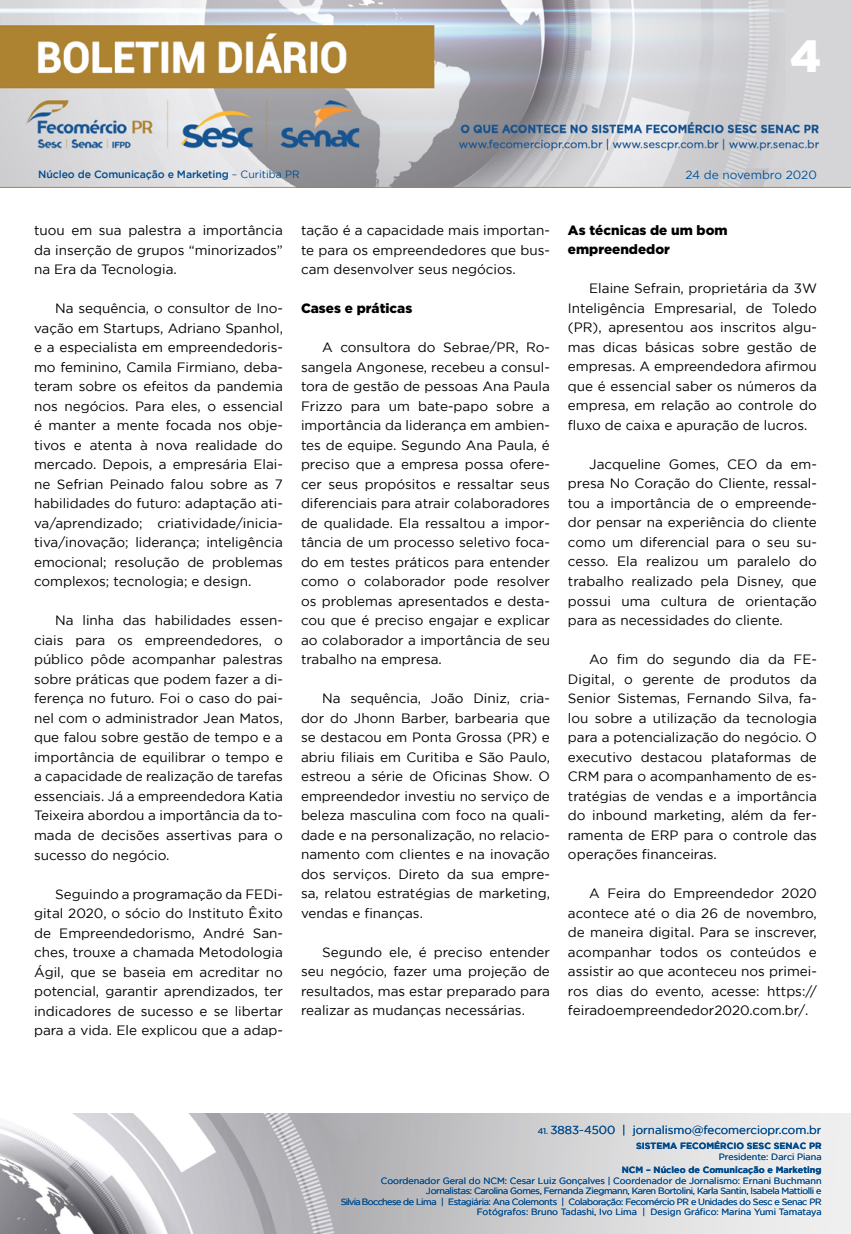
<style>
.page{position:relative;width:851px;height:1234px;background:#fff}
.page>*{position:absolute;margin:0;border:0;box-sizing:border-box;transform-origin:0 0}
.t1{font:900 45px "Gotham";color:#fff}
.t2{font:13.5px/19.5px "Gotham";color:#000;text-align:justify}
.t3{font:900 13.5px/19.5px "Gotham";color:#000}
.t4{font:11.85px "Gotham";color:#00529c}
.t5{font:11.55px "Gotham";color:#004b8d}
.t6{font:500 10.5px "Gotham";letter-spacing:-.01em;color:#004b8d}
.t7{font:9px/10.5px "Gotham";letter-spacing:-.04em;color:#004b8d;text-align:right}
.t8{font:700 9px "Gotham";color:#004b8d}
.t9{font:9px "Gotham";color:#004b8d}
.s1{font-weight:400}
.s2{font-size:8.25px}
</style>
<div class="page">
<img style="left:0;top:0;width:850px;height:188px">
<img style="left:0;top:1113px;width:850px;height:120px">
<h1 class="t1" style="left:790px;top:30px;width:33px">4</h1>
<p class="t6" style="left:38px;top:168px;width:263px">Núcleo de Comunicação e Marketing <span class="s1">– Curitiba PR</span></p>
<p class="t4" style="left:685px;top:168px;width:133px">24 de novembro 2020</p>
<p class="t2" style="left:34px;top:220px;width:250px">tuou em sua palestra a importância da inserção de grupos “minorizados” na Era da Tecnologia.</p>
<p class="t2" style="left:34px;top:298px;width:250px;text-indent:21px">Na sequência, o consultor de Ino&shy;vação em Startups, Adriano Spanhol, e a especialista em empreendedoris&shy;mo feminino, Camila Firmiano, deba&shy;teram sobre os efeitos da pandemia nos negócios. Para eles, o essencial é manter a mente focada nos obje&shy;tivos e atenta à nova realidade do mercado. Depois, a empresária Elai&shy;ne Sefrian Peinado falou sobre as 7 habilidades do futuro: adaptação ati&shy;va/aprendizado; criatividade/inicia&shy;tiva/inovação; liderança; inteligência emocional; resolução de problemas complexos; tecnologia; e design.</p>
<p class="t2" style="left:34px;top:610px;width:250px;text-indent:21px">Na linha das habilidades essen&shy;ciais para os empreendedores, o público pôde acompanhar palestras sobre práticas que podem fazer a di&shy;ferença no futuro. Foi o caso do pai&shy;nel com o administrador Jean Matos, que falou sobre gestão de tempo e a importância de equilibrar o tempo e a capacidade de realização de tarefas essenciais. Já a empreendedora Katia Teixeira abordou a importância da to&shy;mada de decisões assertivas para o sucesso do negócio.</p>
<p class="t2" style="left:34px;top:883px;width:250px;text-indent:21px">Seguindo a programação da FEDi&shy;gital 2020, o sócio do Instituto Êxito de Empreendedorismo, André San&shy;ches, trouxe a chamada Metodologia Ágil, que se baseia em acreditar no potencial, garantir aprendizados, ter indicadores de sucesso e se libertar para a vida. Ele explicou que a adap-</p>
<p class="t2" style="left:301px;top:220px;width:250px">tação é a capacidade mais importan&shy;te para os empreendedores que bus&shy;cam desenvolver seus negócios.</p>
<p class="t3" style="left:301px;top:298px;width:113px">Cases e práticas</p>
<p class="t2" style="left:301px;top:337px;width:250px;text-indent:21px">A consultora do Sebrae/PR, Ro&shy;sangela Angonese, recebeu a consul&shy;tora de gestão de pessoas Ana Paula Frizzo para um bate-papo sobre a importância da liderança em ambien&shy;tes de equipe. Segundo Ana Paula, é preciso que a empresa possa ofere&shy;cer seus propósitos e ressaltar seus diferenciais para atrair colaboradores de qualidade. Ela ressaltou a impor&shy;tância de um processo seletivo foca&shy;do em testes práticos para entender como o colaborador pode resolver os problemas apresentados e desta&shy;cou que é preciso engajar e explicar ao colaborador a importância de seu trabalho na empresa.</p>
<p class="t2" style="left:301px;top:688px;width:250px;text-indent:21px">Na sequência, João Diniz, cria&shy;dor do Jhonn Barber, barbearia que se destacou em Ponta Grossa (PR) e abriu filiais em Curitiba e São Paulo, estreou a série de Oficinas Show. O empreendedor investiu no serviço de beleza masculina com foco na quali&shy;dade e na personalização, no relacio&shy;namento com clientes e na inovação dos serviços. Direto da sua empre&shy;sa, relatou estratégias de marketing, vendas e finanças.</p>
<p class="t2" style="left:301px;top:941px;width:250px;text-indent:21px">Segundo ele, é preciso entender seu negócio, fazer uma projeção de resultados, mas estar preparado para realizar as mudanças necessárias.</p>
<p class="t3" style="left:568px;top:220px;width:161px">As técnicas de um bom empreendedor</p>
<p class="t2" style="left:568px;top:278px;width:250px;text-indent:21px">Elaine Sefrain, proprietária da 3W Inteligência Empresarial, de Toledo (PR), apresentou aos inscritos algu&shy;mas dicas básicas sobre gestão de empresas. A empreendedora afirmou que é essencial saber os números da empresa, em relação ao controle do fluxo de caixa e apuração de lucros.</p>
<p class="t2" style="left:568px;top:454px;width:250px;text-indent:21px">Jacqueline Gomes, CEO da em&shy;presa No Coração do Cliente, ressal&shy;tou a importância de o empreende&shy;dor pensar na experiência do cliente como um diferencial para o seu su&shy;cesso. Ela realizou um paralelo do trabalho realizado pela Disney, que possui uma cultura de orientação para as necessidades do cliente.</p>
<p class="t2" style="left:568px;top:649px;width:250px;text-indent:21px">Ao fim do segundo dia da FE-Digital, o gerente de produtos da Senior Sistemas, Fernando Silva, fa&shy;lou sobre a utilização da tecnologia para a potencialização do negócio. O executivo destacou plataformas de CRM para o acompanhamento de es&shy;tratégias de vendas e a importância do inbound marketing, além da fer&shy;ramenta de ERP para o controle das operações financeiras.</p>
<p class="t2" style="left:568px;top:883px;width:250px;text-indent:21px">A Feira do Empreendedor 2020 acontece até o dia 26 de novembro, de maneira digital. Para se inscrever, acompanhar todos os conteúdos e assistir ao que aconteceu nos primei&shy;ros dias do evento, acesse: https:// feiradoempreendedor2020.com.br/.</p>
<p class="t5" style="left:537px;top:1123px;width:285px"><span class="s2">41.</span> 3883-4500 | jornalismo@fecomerciopr.com.br</p>
<p class="t8" style="left:636px;top:1140px;width:187px">SISTEMA FECOMÉRCIO SESC SENAC PR</p>
<p class="t9" style="left:718px;top:1151px;width:104px">Presidente: Darci Piana</p>
<p class="t8" style="left:621px;top:1164px;width:201px">NCM – Núcleo de Comunicação e Marketing</p>
<p class="t7" style="left:341px;top:1174px;width:482px">Coordenador Geral do NCM: Cesar Luiz Gonçalves | Coordenador de Jornalismo: Ernani Buchmann Jornalistas: Carolina Gomes, Fernanda Ziegmann, Karen Bortolini, Karla Santin, Isabela Mattiolli e<br>Silvia Bocchese de Lima | Estagiária: Ana Colemonts | Colaboração: Fecomércio PR e Unidades do Sesc e Senac PR Fotógrafos: Bruno Tadashi, Ivo Lima | Design Gráfico: Marina Yumi Tamataya</p>
</div>
